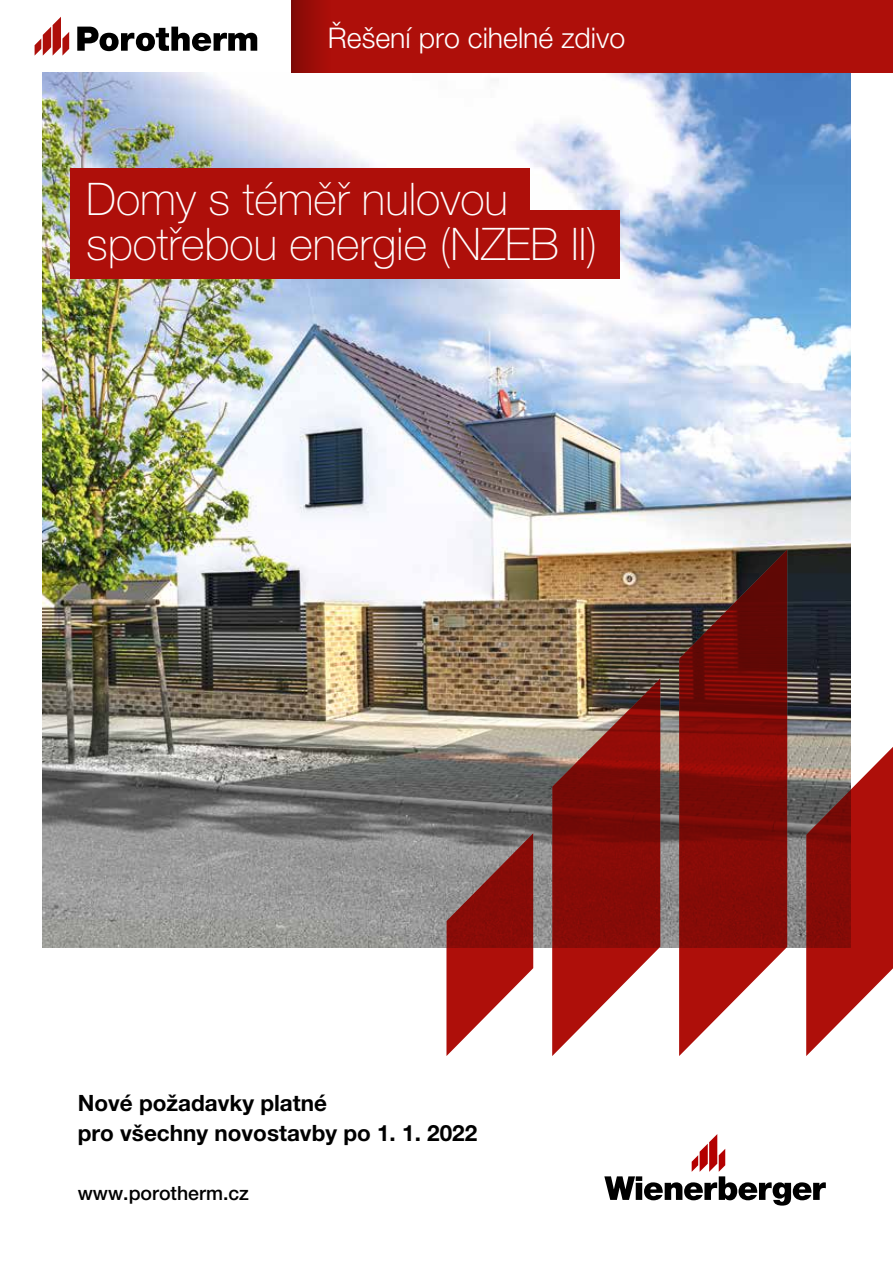
<style>
.page{position:relative;width:893px;height:1263px;background:#fff}
.page>*{position:absolute;margin:0;border:0;box-sizing:border-box;transform-origin:0 0}
.t1{font:100 45px/45px "Helvetica Neue LT Pro";color:#fff}
.t2{font:300 28.5px "Helvetica Neue LT Pro";color:#fff}
.t3{font:700 22.5px/30px "Helvetica Neue LT Pro";color:#000}
.t4{font:500 19.5px "Helvetica Neue LT Pro";color:#000}
</style>
<div class="page">
<img style="left:43px;top:72px;width:807px;height:875px">
<div style="left:292px;top:0;width:601px;height:72px;background:#ae0f0a"></div>
<div style="left:292px;top:0;width:38px;height:72px;background:linear-gradient(to right,#820b07,#ac0e09)"></div>
<svg style="left:806px;top:734px;width:87px;height:322px"></svg>
<svg style="left:446px;top:833px;width:87px;height:223px"></svg>
<svg style="left:552px;top:678px;width:108px;height:378px;background:#9d413b"></svg>
<svg style="left:679px;top:549px;width:108px;height:507px;background:#8d2d28"></svg>
<svg style="left:35px;top:17px;width:34px;height:39px"></svg>
<svg style="left:77px;top:27px;width:180px;height:24px"></svg>
<div style="left:70px;top:168px;width:459px;height:64px;background:#ae0f0a"></div>
<div style="left:70px;top:211px;width:549px;height:68px;background:#ae0f0a"></div>
<svg style="left:604px;top:1134px;width:222px;height:71px"></svg>
<p class="t2" style="left:328px;top:21px;width:299px">Řešení pro cihelné zdivo</p>
<h1 class="t1" style="left:86px;top:177px;width:513px">Domy s téměř nulovou spotřebou energie (NZEB II)</h1>
<p class="t3" style="left:78px;top:1087px;width:401px">Nové požadavky platné<br>pro všechny novostavby po 1. 1. 2022</p>
<p class="t4" style="left:78px;top:1182px;width:173px">www.porotherm.cz</p>
</div>
